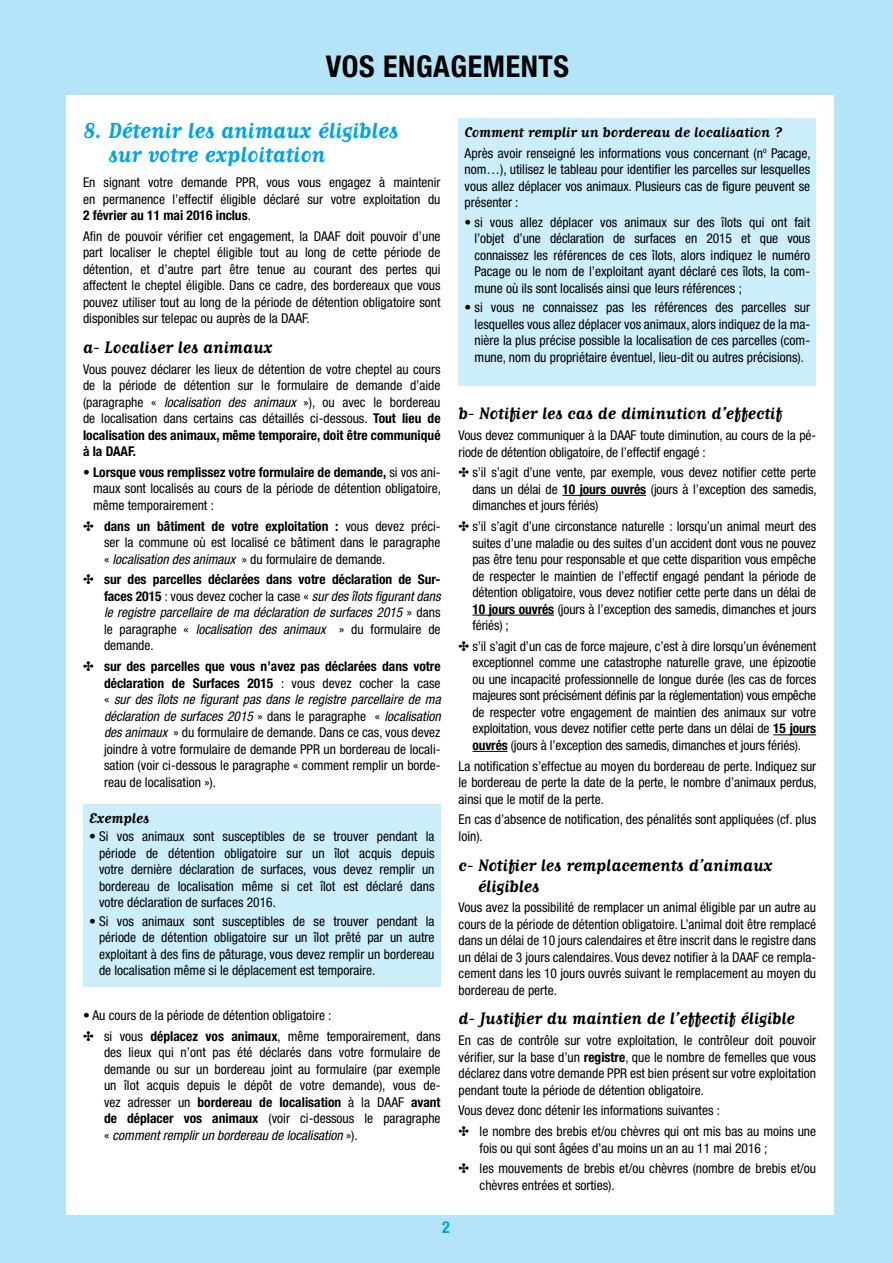
<style>
.page{position:relative;width:893px;height:1263px;background:#b3e4f7}
.page>*{position:absolute;margin:0;border:0;box-sizing:border-box;transform-origin:0 0}
.t1{font:700 condensed 30px "Helvetica Neue";letter-spacing:.02em;color:#000}
.t2{font:700 25.5px/24px "Matrix Script";color:#00a4e4}
.t3{font:700 19.5px/21px "Matrix Script";color:#000}
.t4{font:700 16.5px "Matrix Script";color:#000}
.t5{font:700 condensed 16.5px "Helvetica Neue";color:#00a4e4}
.t6{font:condensed 13.5px/16.5px "Helvetica Neue";color:#000;text-align:justify}
.t7{font:italic condensed 13.5px/16.5px "Helvetica Neue";color:#000;text-align:justify}
.s1{font-weight:700}
.s2{font-style:italic}
.s3{font-family:"Arial Unicode MS";font-stretch:normal}
.s4{font-family:"Arial Unicode MS";font-style:normal;font-stretch:normal}
.s5{font-weight:700;font-style:normal}
.s6{font-style:normal}
</style>
<div class="page">
<div style="left:66px;top:96px;width:767px;height:1119px;background:#fff"></div>
<div style="left:83px;top:804px;width:358px;height:182px;background:#ccedfa"></div>
<hr style="left:562px;top:495px;width:84px;height:1px;background:#000">
<hr style="left:472px;top:615px;width:82px;height:1px;background:#000">
<hr style="left:773px;top:734px;width:43px;height:1px;background:#000">
<hr style="left:472px;top:751px;width:36px;height:1px;background:#000">
<div style="left:459px;top:118px;width:357px;height:268px;background:#ccedfa"></div>
<h1 class="t1" style="left:326px;top:48px;width:245px">vos engagements</h1>
<h2 class="t2" style="left:108px;top:118px;width:292px;text-indent:-25px">8. Détenir les animaux éligibles sur votre exploitation</h2>
<p class="t6" style="left:83px;top:174px;width:359px">En signant votre demande PPR, vous vous engagez à maintenir en permanence l’effectif éligible déclaré sur votre exploitation du <span class="s1">2 février au 11 mai 2016 inclus</span>.</p>
<p class="t6" style="left:83px;top:228px;width:359px">Afin de pouvoir vérifier cet engagement, la DAAF doit pouvoir d’une part localiser le cheptel éligible tout au long de cette période de détention, et d’autre part être tenue au courant des pertes qui affectent le cheptel éligible. Dans ce cadre, des bordereaux que vous pouvez utiliser tout au long de la période de détention obligatoire sont disponibles sur telepac ou auprès de la DAAF.</p>
<h3 class="t3" style="left:83px;top:336px;width:191px">a- Localiser les animaux</h3>
<p class="t6" style="left:83px;top:360px;width:359px">Vous pouvez déclarer les lieux de détention de votre cheptel au cours de la période de détention sur le formulaire de demande d’aide (paragraphe « <span class="s2">localisation des animaux</span> »), ou avec le bordereau de localisation dans certains cas détaillés ci-dessous. <span class="s1">Tout lieu de localisation des animaux, même temporaire, doit être communiqué à la DAAF.</span></p>
<p class="t6" style="left:93px;top:464px;width:350px;text-indent:-10px"><span class="s1">• Lorsque vous remplissez votre formulaire de demande,</span> si vos ani&shy;maux sont localisés au cours de la période de détention obligatoire, même temporairement :</p>
<p class="t6" style="left:104px;top:517px;width:338px;text-indent:-21px"><span class="s3">✤</span> <span class="s1">dans un bâtiment de votre exploitation :</span> vous devez préci&shy;ser la commune où est localisé ce bâtiment dans le paragraphe « <span class="s2">localisation des animaux</span> » du formulaire de demande.</p>
<p class="t7" style="left:104px;top:571px;width:338px;text-indent:-21px"><span class="s4">✤</span> <span class="s5">sur des parcelles déclarées dans votre déclaration de Sur&shy;faces 2015</span> <span class="s6">: vous devez cocher la case «</span> sur des îlots figurant dans le registre parcellaire de ma déclaration de surfaces 2015 <span class="s6">» dans le paragraphe «</span> localisation des animaux <span class="s6">» du formulaire de demande.</span></p>
<p class="t6" style="left:104px;top:658px;width:338px;text-indent:-21px"><span class="s3">✤</span> <span class="s1">sur des parcelles que vous n’avez pas déclarées dans votre déclaration de Surfaces 2015</span> : vous devez cocher la case « <span class="s2">sur des îlots ne figurant pas dans le registre parcellaire de ma déclaration de surfaces 2015</span> » dans le paragraphe « <span class="s2">localisation des animaux</span> » du formulaire de demande. Dans ce cas, vous devez joindre à votre formulaire de demande PPR un bordereau de locali&shy;sation (voir ci-dessous le paragraphe « comment remplir un borde&shy;reau de localisation »).</p>
<p class="t4" style="left:89px;top:810px;width:62px">Exemples</p>
<p class="t6" style="left:99px;top:828px;width:337px;text-indent:-10px">• Si vos animaux sont susceptibles de se trouver pendant la période de détention obligatoire sur un îlot acquis depuis votre dernière déclaration de surfaces, vous devez remplir un bordereau de localisation même si cet îlot est déclaré dans votre déclaration de surfaces 2016.</p>
<p class="t6" style="left:99px;top:913px;width:337px;text-indent:-10px">• Si vos animaux sont susceptibles de se trouver pendant la période de détention obligatoire sur un îlot prêté par un autre exploitant à des fins de pâturage, vous devez remplir un bordereau de localisation même si le déplacement est temporaire.</p>
<p class="t6" style="left:83px;top:1005px;width:359px;line-height:20.7px">• Au cours de la période de détention obligatoire :<br><span class="s3">✤</span> si vous <span class="s1">déplacez vos animaux</span>, même temporairement, dans</p>
<p class="t6" style="left:104px;top:1044px;width:338px">des lieux qui n’ont pas été déclarés dans votre formulaire de demande ou sur un bordereau joint au formulaire (par exemple un îlot acquis depuis le dépôt de votre demande), vous de&shy;vez adresser un <span class="s1">bordereau de localisation</span> à la DAAF <span class="s1">avant de déplacer vos animaux</span> (voir ci-dessous le paragraphe « <span class="s2">comment remplir un bordereau de localisation</span> »).</p>
<p class="t4" style="left:465px;top:124px;width:319px">Comment remplir un bordereau de localisation ?</p>
<p class="t6" style="left:465px;top:145px;width:348px">Après avoir renseigné les informations vous concernant (n<sup>o</sup> Pacage, nom…), utilisez le tableau pour identifier les parcelles sur lesquelles vous allez déplacer vos animaux. Plusieurs cas de figure peuvent se présenter :</p>
<p class="t6" style="left:475px;top:213px;width:337px;text-indent:-10px">• si vous allez déplacer vos animaux sur des îlots qui ont fait l’objet d’une déclaration de surfaces en 2015 et que vous connaissez les références de ces îlots, alors indiquez le numéro Pacage ou le nom de l’exploitant ayant déclaré ces îlots, la com&shy;mune où ils sont localisés ainsi que leurs références ;</p>
<p class="t6" style="left:475px;top:299px;width:337px;text-indent:-10px">• si vous ne connaissez pas les références des parcelles sur lesquelles vous allez déplacer vos animaux, alors indiquez de la ma&shy;nière la plus précise possible la localisation de ces parcelles (com&shy;mune, nom du propriétaire éventuel, lieu-dit ou autres précisions).</p>
<h3 class="t3" style="left:459px;top:403px;width:325px">b- Notifier les cas de diminution d’effectif</h3>
<p class="t6" style="left:459px;top:427px;width:359px">Vous devez communiquer à la DAAF toute diminution, au cours de la pé&shy;riode de détention obligatoire, de l’effectif engagé :</p>
<p class="t6" style="left:472px;top:464px;width:346px;text-indent:-14px"><span class="s3">✤</span> s’il s’agit d’une vente, par exemple, vous devez notifier cette perte dans un délai de <span class="s1">10 jours ouvrés</span> (jours à l’exception des samedis, dimanches et jours fériés)</p>
<p class="t6" style="left:472px;top:518px;width:345px;text-indent:-14px"><span class="s3">✤</span> s’il s’agit d’une circonstance naturelle : lorsqu’un animal meurt des suites d’une maladie ou des suites d’un accident dont vous ne pouvez pas être tenu pour responsable et que cette disparition vous empêche de respecter le maintien de l’effectif engagé pendant la période de détention obligatoire, vous devez notifier cette perte dans un délai de <span class="s1">10 jours ouvrés</span> (jours à l’exception des samedis, dimanches et jours fériés) ;</p>
<p class="t6" style="left:472px;top:638px;width:345px;text-indent:-14px"><span class="s3">✤</span> s’il s’agit d’un cas de force majeure, c’est à dire lorsqu’un événement exceptionnel comme une catastrophe naturelle grave, une épizootie ou une incapacité professionnelle de longue durée (les cas de forces majeures sont précisément définis par la réglementation) vous empêche de respecter votre engagement de maintien des animaux sur votre exploitation, vous devez notifier cette perte dans un délai de <span class="s1">15 jours ouvrés</span> (jours à l’exception des samedis, dimanches et jours fériés).</p>
<p class="t6" style="left:459px;top:758px;width:360px">La notification s’effectue au moyen du bordereau de perte. Indiquez sur le bordereau de perte la date de la perte, le nombre d’animaux perdus, ainsi que le motif de la perte.</p>
<p class="t6" style="left:459px;top:811px;width:359px">En cas d’absence de notification, des pénalités sont appliquées (cf. plus loin).</p>
<h3 class="t3" style="left:478px;top:854px;width:296px;text-indent:-19px">c- Notifier les remplacements d’animaux éligibles</h3>
<p class="t6" style="left:459px;top:899px;width:359px">Vous avez la possibilité de remplacer un animal éligible par un autre au cours de la période de détention obligatoire. L’animal doit être remplacé dans un délai de 10 jours calendaires et être inscrit dans le registre dans un délai de 3 jours calendaires. Vous devez notifier à la DAAF ce rempla&shy;cement dans les 10 jours ouvrés suivant le remplacement au moyen du bordereau de perte.</p>
<h3 class="t3" style="left:459px;top:1008px;width:338px">d- Justifier du maintien de l’effectif éligible</h3>
<p class="t6" style="left:459px;top:1032px;width:359px">En cas de contrôle sur votre exploitation, le contrôleur doit pouvoir vérifier, sur la base d’un <span class="s1">registre</span>, que le nombre de femelles que vous déclarez dans votre demande PPR est bien présent sur votre exploitation pendant toute la période de détention obligatoire.</p>
<p class="t6" style="left:459px;top:1100px;width:359px;line-height:20.7px">Vous devez donc détenir les informations suivantes :<br><span class="s3">✤</span> le nombre des brebis et/ou chèvres qui ont mis bas au moins une</p>
<p class="t6" style="left:459px;top:1137px;width:359px;line-height:20.7px;text-indent:21px">fois ou qui sont âgées d’au moins un an au 11 mai 2016 ;<br><span class="s3">✤</span> les mouvements de brebis et/ou chèvres (nombre de brebis et/ou</p>
<p class="t6" style="left:480px;top:1177px;width:137px">chèvres entrées et sorties).</p>
<p class="t5" style="left:442px;top:1217px;width:9px">2</p>
</div>
